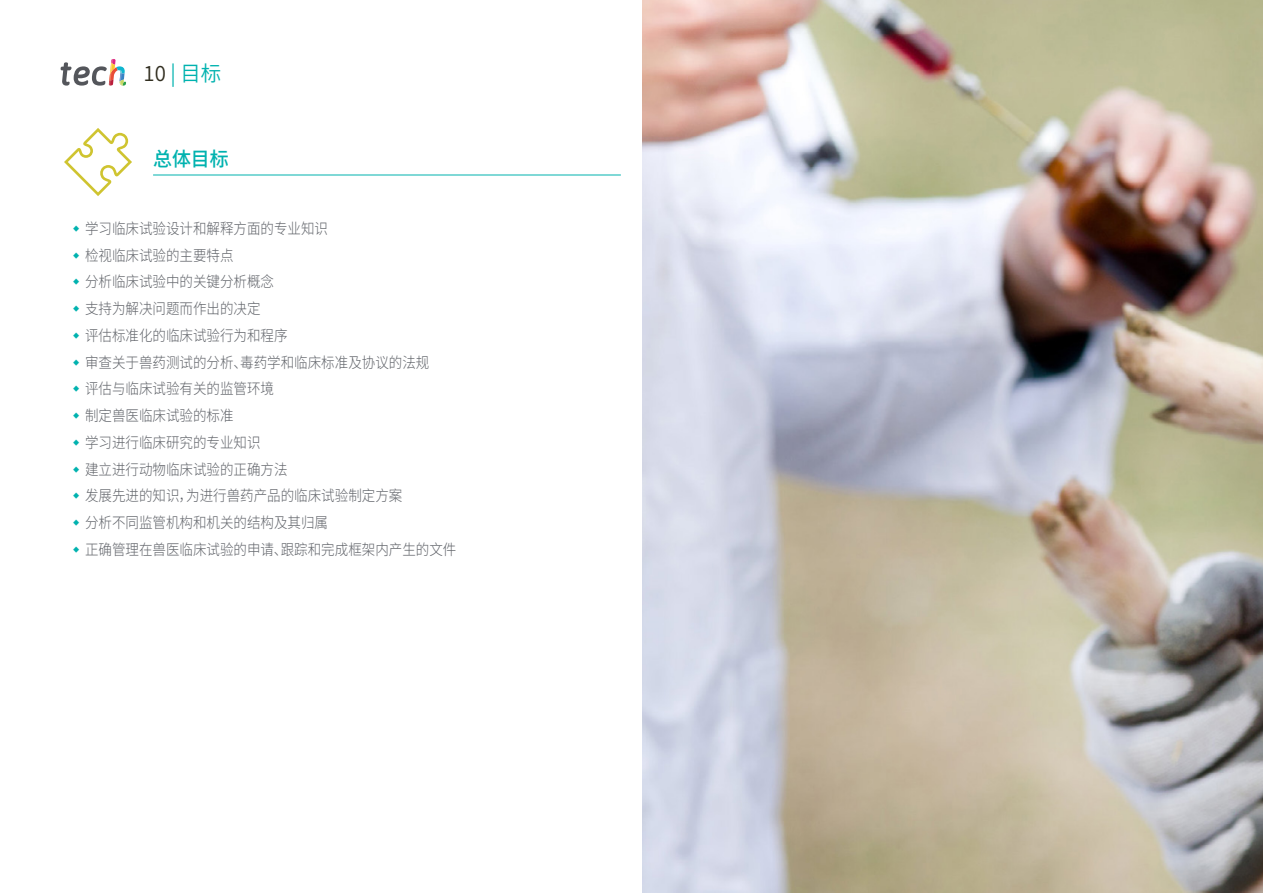
<style>
.page{position:relative;width:1263px;height:893px;background:#fff}
.page>*{position:absolute;margin:0;border:0;box-sizing:border-box;transform-origin:0 0}
.t1{font:21px "Source Han Sans CN";color:#00b2af}
.t2{font:500 19.5px "Source Han Sans CN";color:#00b2af}
.t3{font:300 15px/26.7px "Source Han Sans CN";color:#61646a;scale:.9 1}
.s1{color:#312e20}
</style>
<div class="page">
<img style="left:642px;top:0;width:621px;height:893px">
<svg style="left:64px;top:128px;width:68px;height:68px"></svg>
<hr style="left:153px;top:175px;width:468px;height:1px;background:#00b2af">
<svg style="left:61px;top:59px;width:65px;height:27px"></svg>
<h1 class="t1" style="left:144px;top:61px;width:79px"><span class="s1">10</span> | 目标</h1>
<h2 class="t2" style="left:153px;top:147px;width:77px">总体目标</h2>
<p class="t3" style="left:85px;top:215px;width:414px">学习临床试验设计和解释方面的专业知识<br>检视临床试验的主要特点<br>分析临床试验中的关键分析概念<br>支持为解决问题而作出的决定<br>评估标准化的临床试验行为和程序<br>审查关于兽药测试的分析、毒药学和临床标准及协议的法规<br>评估与临床试验有关的监管环境<br>制定兽医临床试验的标准<br>学习进行临床研究的专业知识<br>建立进行动物临床试验的正确方法<br>发展先进的知识，为进行兽药产品的临床试验制定方案<br>分析不同监管机构和机关的结构及其归属<br>正确管理在兽医临床试验的申请、跟踪和完成框架内产生的文件</p>
</div>
